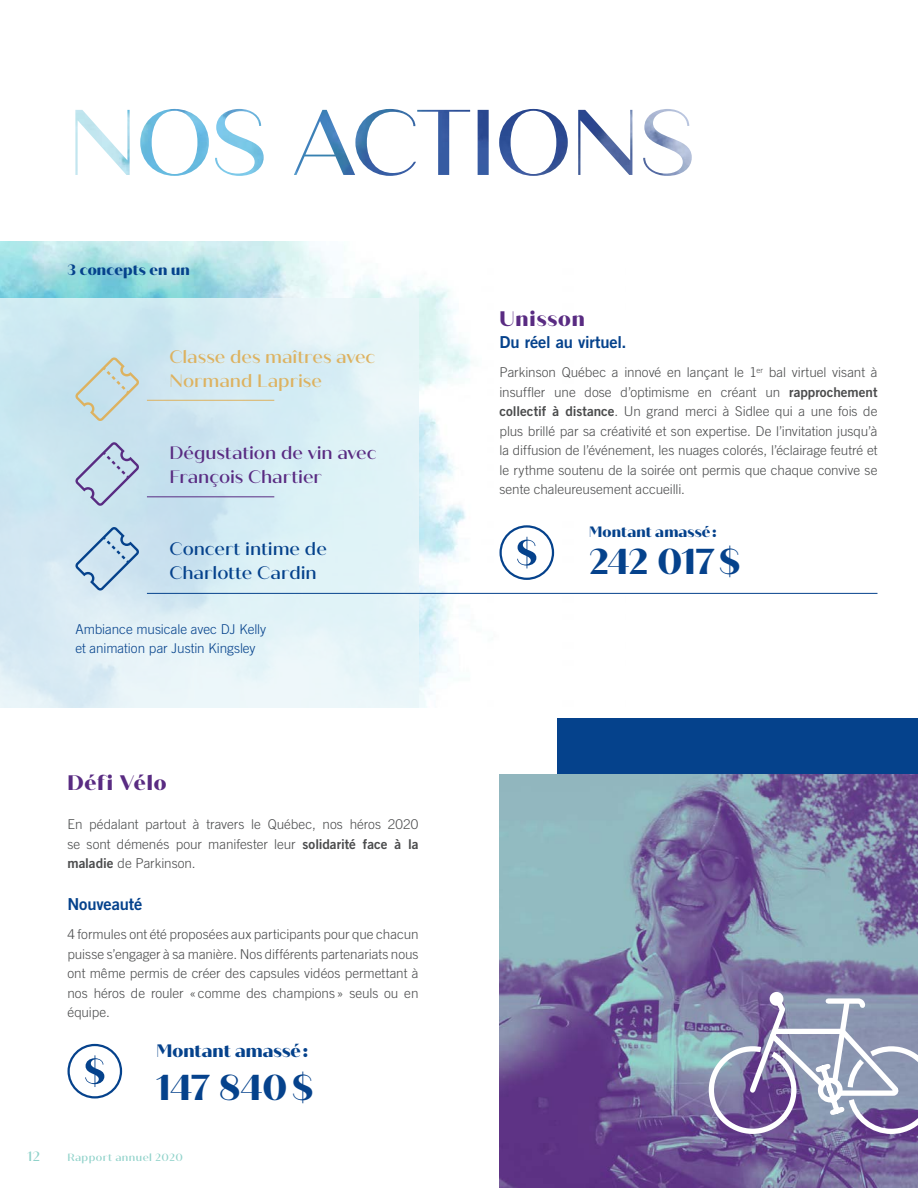
<style>
.page{position:relative;width:918px;height:1188px;background:#fff}
.page>*{position:absolute;margin:0;border:0;box-sizing:border-box;transform-origin:0 0}
.t1{font:800 36px "Quiche Sans";letter-spacing:-.025em;color:#05428c}
.t2{font:800 21px "Quiche Sans";letter-spacing:.04em;color:#592b82}
.t3{font:500 18px/24px "Quiche Sans";letter-spacing:-.005em;color:#592b82}
.t4{font:500 18px/24px "Quiche Sans";color:#ddb260}
.t5{font:500 18px/24px "Quiche Sans";letter-spacing:-.005em;color:#05428c}
.t6{font:800 18px "Quiche Sans";letter-spacing:.005em;color:#05428c}
.t7{font:16.5px "Trade Gothic LT Bold Two";letter-spacing:-.01em;color:#05428c}
.t8{font:800 15px "Quiche Sans";letter-spacing:.01em;color:#05428c}
.t9{font:300 13.5px/19.5px "Trade Gothic LT";letter-spacing:-.005em;color:#4b4c4d;text-align:justify}
.t10{font:300 13.5px/19.5px "Trade Gothic LT";letter-spacing:-.005em;color:#05428c}
.t11{font:500 13.5px "Quiche Sans";color:#90d2ca}
.t12{font:500 10.5px "Quiche Sans";letter-spacing:.04em;color:#90d2ca}
.s1{font-family:"Trade Gothic LT Bold Two";font-weight:400}
</style>
<div class="page">
<img style="left:0;top:242px;width:626px;height:465px">
<div style="left:557px;top:719px;width:361px;height:469px;background:#05428c"></div>
<svg style="left:0;top:298px;width:418px;height:409px;background:#d9edf4"></svg>
<img style="left:75px;top:109px;width:617px;height:67px">
<img style="left:500px;top:775px;width:418px;height:413px">
<div style="left:68px;top:1044px;width:54px;height:55px;border:2px solid #05428c;border-radius:50%"></div>
<svg style="left:85px;top:1055px;width:19px;height:32px"></svg>
<svg style="left:75px;top:357px;width:64px;height:64px;background:#c8dcdd"></svg>
<svg style="left:75px;top:442px;width:64px;height:64px;background:#bbcde1"></svg>
<svg style="left:75px;top:527px;width:64px;height:64px;background:#b7d1e4"></svg>
<hr style="left:147px;top:400px;width:127px;height:1px;background:#ddb260">
<hr style="left:147px;top:496px;width:127px;height:1px;background:#592b82">
<hr style="left:147px;top:593px;width:730px;height:1px;background:#05428c">
<svg style="left:706px;top:992px;width:212px;height:145px;background:#9594b4"></svg>
<div style="left:770px;top:992px;width:13px;height:14px;border:5px solid #fff;border-radius:50%"></div>
<div style="left:499px;top:525px;width:55px;height:55px;border:2px solid #05428c;border-radius:50%"></div>
<svg style="left:517px;top:537px;width:19px;height:31px"></svg>
<p class="t8" style="left:68px;top:261px;width:124px">3 concepts en un</p>
<p class="t4" style="left:170px;top:345px;width:207px">Classe des maîtres avec<br>Normand Laprise</p>
<p class="t3" style="left:170px;top:441px;width:209px">Dégustation de vin avec<br>François Chartier</p>
<p class="t5" style="left:170px;top:537px;width:159px">Concert intime de<br>Charlotte Cardin</p>
<p class="t10" style="left:75px;top:619px;width:192px">Ambiance musicale avec DJ Kelly et animation par Justin Kingsley</p>
<p class="t2" style="left:68px;top:770px;width:100px">Défi Vélo</p>
<p class="t9" style="left:68px;top:814px;width:352px">En pédalant partout à travers le Québec, nos héros 2020 se sont démenés pour manifester leur <span class="s1">solidarité face à la maladie</span> de Parkinson.</p>
<p class="t7" style="left:68px;top:894px;width:76px">Nouveauté</p>
<p class="t9" style="left:68px;top:925px;width:353px">4 formules ont été proposées aux participants pour que chacun puisse s’engager à sa manière. Nos différents partenariats nous ont même permis de créer des capsules vidéos permettant à nos héros de rouler «comme des champions» seuls ou en équipe.</p>
<p class="t6" style="left:157px;top:1040px;width:153px">Montant amassé:</p>
<p class="t1" style="left:157px;top:1066px;width:158px">147 840$</p>
<p class="t11" style="left:27px;top:1148px;width:15px">12</p>
<p class="t12" style="left:67px;top:1151px;width:117px">Rapport annuel 2020</p>
<p class="t2" style="left:500px;top:306px;width:87px">Unisson</p>
<p class="t7" style="left:500px;top:332px;width:129px">Du réel au virtuel.</p>
<p class="t9" style="left:500px;top:363px;width:380px">Parkinson Québec a innové en lançant le 1<sup>er</sup> bal virtuel visant à insuffler une dose d’optimisme en créant un <span class="s1">rapprochement collectif à distance</span>. Un grand merci à Sidlee qui a une fois de plus brillé par sa créativité et son expertise. De l’invitation jusqu’à la diffusion de l’événement, les nuages colorés, l’éclairage feutré et le rythme soutenu de la soirée ont permis que chaque convive se sente chaleureusement accueilli.</p>
<p class="t8" style="left:589px;top:523px;width:129px">Montant amassé:</p>
<p class="t1" style="left:589px;top:540px;width:153px">242 017$</p>
</div>
